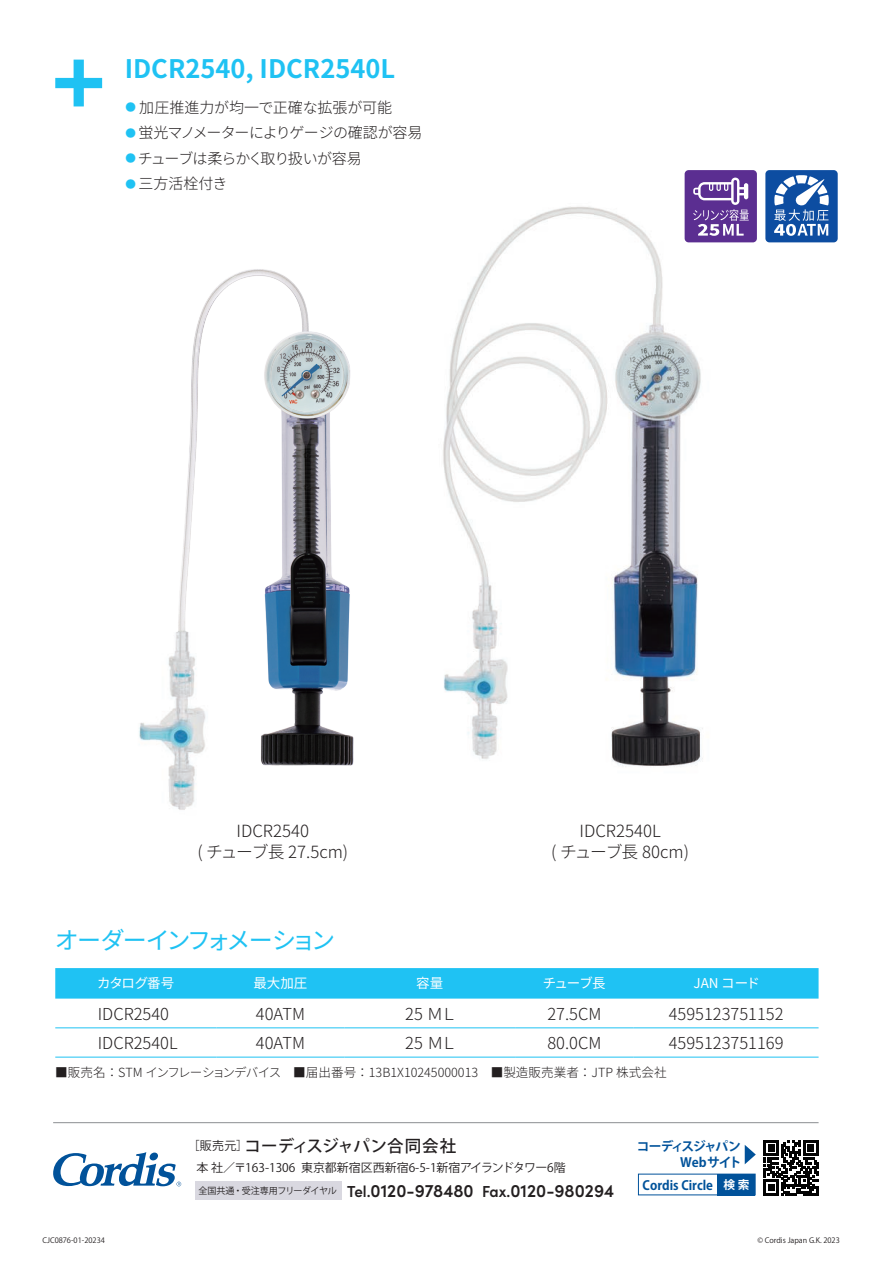
<style>
.page{position:relative;width:893px;height:1263px;background:#fff}
.page>*{position:absolute;margin:0;border:0;box-sizing:border-box;transform-origin:0 0}
.t1{font:700 25.5px "Noto Sans CJ Kjp";color:#1fc2f3}
.t2{font:24px "Noto Sans CJ Kjp";letter-spacing:-.105em;color:#1fc2f3}
.t3{font:600 18px "Sofia Pro";color:#231f20;scale:.95 1}
.t4{font:300 16.8px/21.3px "Noto Sans CJ Kjp";color:#231f20;text-align:center}
.t5{font:300 16.5px "Noto Sans CJ Kjp";color:#231f20}
.t6{font:500 16.5px "Koz Go Pro";letter-spacing:.01em;color:#231f20}
.t7{font:600 15.9px "Sofia Pro";letter-spacing:-.02em;color:#231f20;scale:.95 1}
.t8{font:300 15px "Noto Sans CJ Kjp";letter-spacing:-.04em;color:#231f20}
.t9{font:300 15px "Noto Sans CJ Kjp";color:#231f20}
.t10{font:300 15px "Noto Sans CJ Kjp";letter-spacing:-.07em;color:#231f20}
.t11{font:300 15px "Noto Sans CJ Kjp";letter-spacing:-.02em;color:#231f20}
.t12{font:13.5px "Noto Sans CJ Kjp";letter-spacing:-.03em;color:#fff}
.t13{font:700 12.75px/15.9px "Koz Go Pro";letter-spacing:-.08em;color:#01529a;text-align:right}
.t14{font:700 12.75px "Koz Go Pro";color:#01529a}
.t15{font:300 12.6px "Noto Sans CJ Kjp";color:#231f20}
.t16{font:12px "Koz Go Pro";color:#231f20}
.t17{font:700 11.7px "Koz Go Pro";color:#fff}
.t18{font:300 10.5px "Noto Sans CJ Kjp";color:#1fc2f3}
.t19{font:9px "Koz Go Pro";letter-spacing:-.02em;color:#231f20}
.t20{font:7.5px "Koz Go Pro";color:#231f20}
.s1{font-size:15.9px}
</style>
<div class="page">
<div style="left:765px;top:170px;width:73px;height:72px;background:#0d4da1;border-radius:4px"></div>
<svg style="left:774px;top:175px;width:55px;height:61px"></svg>
<img style="left:443px;top:198px;width:273px;height:568px">
<img style="left:177px;top:269px;width:177px;height:497px">
<img style="left:139px;top:632px;width:78px;height:178px">
<svg style="left:55px;top:60px;width:47px;height:46px"></svg>
<div style="left:55px;top:968px;width:764px;height:30px;background:#1fc2f3"></div>
<hr style="left:55px;top:1027px;width:161px;height:1px;background:#1fc2f3">
<hr style="left:216px;top:1027px;width:128px;height:1px;background:#1fc2f3">
<hr style="left:344px;top:1027px;width:171px;height:1px;background:#1fc2f3">
<hr style="left:515px;top:1027px;width:119px;height:1px;background:#1fc2f3">
<hr style="left:634px;top:1027px;width:185px;height:1px;background:#1fc2f3">
<hr style="left:55px;top:1057px;width:161px;height:1px;background:#1fc2f3">
<hr style="left:216px;top:1057px;width:128px;height:1px;background:#1fc2f3">
<hr style="left:344px;top:1057px;width:171px;height:1px;background:#1fc2f3">
<hr style="left:515px;top:1057px;width:119px;height:1px;background:#1fc2f3">
<hr style="left:634px;top:1057px;width:185px;height:1px;background:#1fc2f3">
<div style="left:685px;top:170px;width:72px;height:72px;background:#5b2e91;border-radius:4px"></div>
<svg style="left:693px;top:178px;width:56px;height:58px"></svg>
<svg style="left:53px;top:1152px;width:128px;height:34px"></svg>
<hr style="left:53px;top:1122px;width:766px;height:1px;background:#939598">
<div style="left:195px;top:1182px;width:146px;height:18px;background:#d9d8e0"></div>
<svg style="left:745px;top:1145px;width:11px;height:19px"></svg>
<div style="left:717px;top:1174px;width:38px;height:21px;background:#01529a"></div>
<svg style="left:763px;top:1140px;width:56px;height:55px"></svg>
<h1 class="t1" style="left:125px;top:54px;width:272px">IDCR2540, IDCR2540L</h1>
<p class="t9" style="left:139px;top:99px;width:254px">加圧推進力が均一で正確な拡張が可能</p>
<p class="t18" style="left:125px;top:101px;width:12px">●</p>
<p class="t8" style="left:138px;top:124px;width:286px">蛍光マノメーターによりゲージの確認が容易</p>
<p class="t18" style="left:125px;top:127px;width:12px">●</p>
<p class="t10" style="left:138px;top:150px;width:225px">チューブは柔らかく取り扱いが容易</p>
<p class="t18" style="left:125px;top:152px;width:12px">●</p>
<p class="t11" style="left:138px;top:175px;width:91px">三方活栓付き</p>
<p class="t18" style="left:125px;top:178px;width:12px">●</p>
<p class="t4" style="left:197px;top:820px;width:152px">IDCR2540<br>( チューブ長 27.5cm(</p>
<p class="t4" style="left:551px;top:820px;width:139px">IDCR2540L<br>( チューブ長 80cm(</p>
<h2 class="t2" style="left:55px;top:926px;width:282px">オーダーインフォメーション</h2>
<p class="t12" style="left:97px;top:976px;width:79px">カタログ番号</p>
<p class="t12" style="left:253px;top:976px;width:55px">最大加圧</p>
<p class="t12" style="left:416px;top:976px;width:28px">容量</p>
<p class="t12" style="left:543px;top:976px;width:64px">チューブ長</p>
<p class="t12" style="left:693px;top:976px;width:68px">JAN コード</p>
<p class="t5" style="left:98px;top:1004px;width:73px">IDCR2540</p>
<p class="t5" style="left:256px;top:1004px;width:51px">40ATM</p>
<p class="t5" style="left:405px;top:1004px;width:54px">25 ＭＬ</p>
<p class="t5" style="left:547px;top:1004px;width:55px">27.5CM</p>
<p class="t5" style="left:669px;top:1004px;width:116px">4595123751152</p>
<p class="t5" style="left:98px;top:1033px;width:81px">IDCR2540L</p>
<p class="t5" style="left:256px;top:1033px;width:51px">40ATM</p>
<p class="t5" style="left:405px;top:1033px;width:54px">25 ＭＬ</p>
<p class="t5" style="left:547px;top:1033px;width:55px">80.0CM</p>
<p class="t5" style="left:669px;top:1033px;width:116px">4595123751169</p>
<p class="t15" style="left:55px;top:1066px;width:613px">■販売名：STM インフレーションデバイス　■届出番号：13B X1 10245000013　■製造販売業者：JTP 株式会社</p>
<p class="t20" style="left:43px;top:1235px;width:64px">CJC0876-01-20234</p>
<p class="t6" style="left:245px;top:1135px;width:213px">コーディスジャパン合同会社</p>
<p class="t16" style="left:188px;top:1138px;width:62px">［販売元］</p>
<p class="t16" style="left:197px;top:1160px;width:100px">本社／〒163-1306</p>
<p class="t16" style="left:301px;top:1160px;width:266px">東京都新宿区西新宿6-5-1新宿アイランドタワー階6</p>
<p class="t19" style="left:198px;top:1185px;width:140px">全国共通・受注専用フリーダイヤル</p>
<p class="t3" style="left:367px;top:1177px;width:114px"><span class="s1">.</span>0120-978480</p>
<p class="t7" style="left:347px;top:1180px;width:22px">Tel</p>
<p class="t3" style="left:507px;top:1177px;width:115px"><span class="s1">.</span>0120-980294</p>
<p class="t7" style="left:482px;top:1180px;width:27px">Fax</p>
<p class="t13" style="left:637px;top:1139px;width:106px">コーディスジャパン<br>Webサイト</p>
<p class="t17" style="left:723px;top:1177px;width:27px">検索</p>
<p class="t14" style="left:643px;top:1177px;width:72px">Cordis Circle</p>
<p class="t20" style="left:757px;top:1235px;width:84px">© Cordis Japan G .K. 2023</p>
</div>
